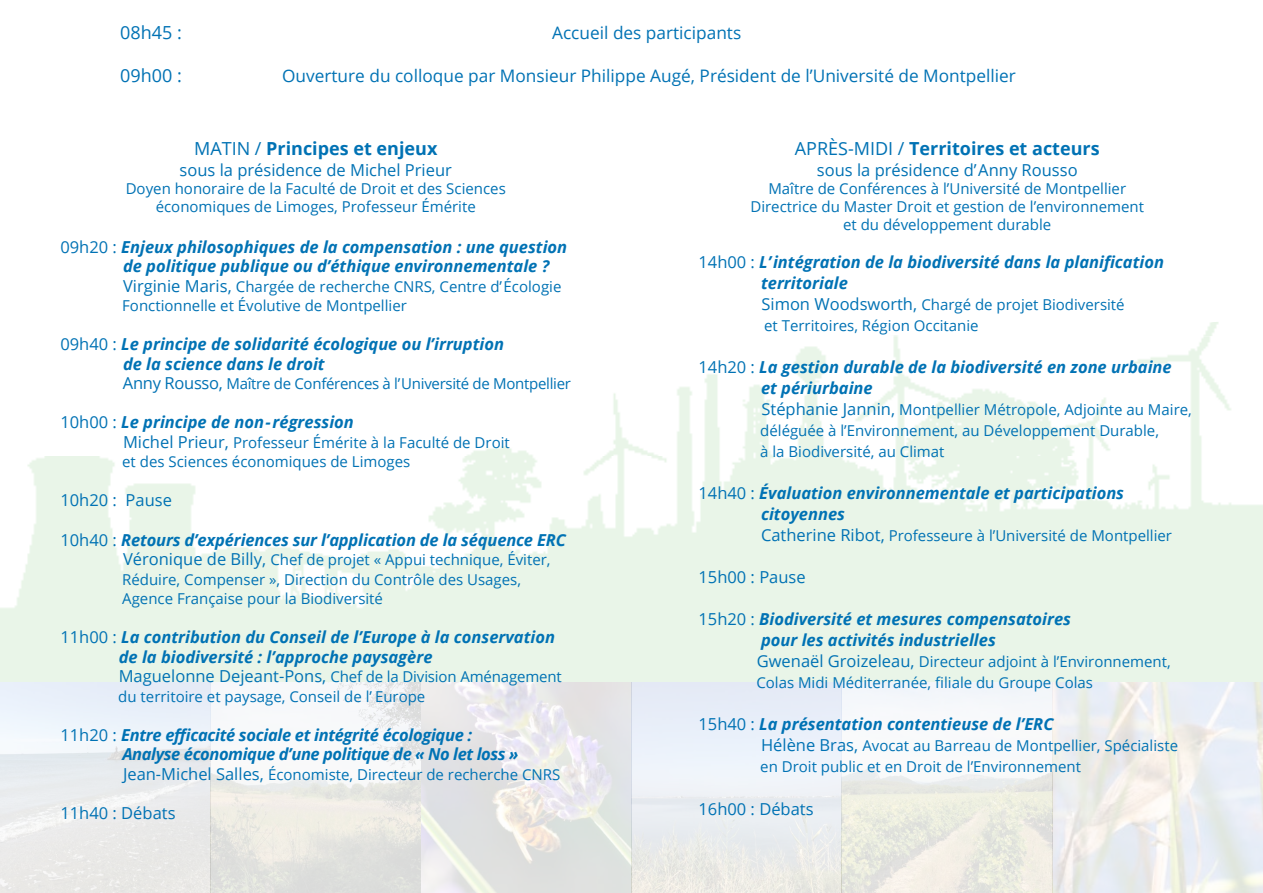
<style>
.page{position:relative;width:1263px;height:893px;background:#fff}
.page>*{position:absolute;margin:0;border:0;box-sizing:border-box;transform-origin:0 0}
.t1{font:700 18px "Open Sans";color:#0072b4}
.t2{font:18px "Open Sans";color:#0072b4}
.t3{font:17.25px "Open Sans";color:#0072b4}
.t4{font:italic 700 16.5px/19.5px "Open Sans";color:#0072b4}
.t5{font:16.5px "Open Sans";color:#0072b4}
.t6{font:italic 700 16.5px "Open Sans";letter-spacing:-.02em;color:#0072b4}
.t7{font:italic 700 16.5px "Open Sans";letter-spacing:-.025em;color:#0072b4}
.t8{font:15px/19.5px "Open Sans";color:#0072b4}
.t9{font:15px "Open Sans";letter-spacing:-.02em;color:#0072b4}
.s1{font-weight:400}
.s2{font-weight:400;font-style:normal}
.s3{font-size:16.5px}
</style>
<div class="page">
<img style="left:894px;top:322px;width:325px;height:14px">
<img style="left:0;top:336px;width:1263px;height:557px">
<p class="t2" style="left:120px;top:20px;width:63px">08h45 :</p>
<p class="t3" style="left:552px;top:21px;width:191px">Accueil des participants</p>
<p class="t2" style="left:120px;top:63px;width:63px">09h00 :</p>
<p class="t3" style="left:282px;top:64px;width:735px">Ouverture du colloque par Monsieur Philippe Augé, Président de l’Université de Montpellier</p>
<p class="t1" style="left:194px;top:136px;width:245px"><span class="s1">MATIN /</span> Principes et enjeux</p>
<p class="t5" style="left:180px;top:159px;width:274px">sous la présidence de Michel Prieur</p>
<p class="t8" style="left:126px;top:178px;width:382px">Doyen honoraire de la Faculté de Droit et des Sciences</p>
<p class="t8" style="left:156px;top:196px;width:321px">économiques de Limoges, Professeur Émérite</p>
<p class="t4" style="left:123px;top:237px;width:446px;text-indent:-63px"><span class="s2">09h20 :</span> Enjeux philosophiques de la compensation : une question de politique publique ou d’éthique environnementale ?</p>
<p class="t8" style="left:122px;top:276px;width:441px"><span class="s3">Virginie Maris,</span> Chargée de recherche CNRS, Centre d’ Écologie<br>Fonctionnelle et Évolutive de Montpellier</p>
<p class="t4" style="left:60px;top:334px;width:445px"><span class="s2">09h40 :</span> Le principe de solidarité écologique ou l’irruption</p>
<p class="t4" style="left:123px;top:354px;width:203px">de la science dans le droit</p>
<p class="t9" style="left:123px;top:374px;width:450px"><span class="s3">Anny Rousso,</span> Maître de Conférences à l’ Université de Montpellier</p>
<p class="t4" style="left:60px;top:412px;width:295px"><span class="s2">10h00 :</span> Le principe de non - régression</p>
<p class="t8" style="left:123px;top:432px;width:388px"><span class="s3">Michel Prieur,</span> Professeur Émérite à la Faculté de Droit</p>
<p class="t8" style="left:122px;top:452px;width:290px">et des Sciences économiques de Limoges</p>
<p class="t5" style="left:60px;top:489px;width:113px">10h20 : Pause</p>
<p class="t4" style="left:60px;top:529px;width:507px"><span class="s2">10h40 :</span> Retours d’expériences sur l’application de la séquence ERC</p>
<p class="t8" style="left:122px;top:549px;width:430px"><span class="s3">Véronique de Billy,</span> Chef de projet « Appui technique, Éviter,<br>Réduire, Compenser », Direction du Contrôle des Usages,<br>Agence Française pour la Biodiversité</p>
<p class="t4" style="left:119px;top:627px;width:438px;text-indent:-58px"><span class="s2">11h00 :</span> La contribution du Conseil de l’Europe à la conservation de la biodiversité : l’approche paysagère</p>
<p class="t8" style="left:118px;top:666px;width:445px"><span class="s3">Maguelonne Dejeant-Pons,</span> Chef de la Division Aménagement du territoire et paysage, Conseil de l’ Europe</p>
<p class="t6" style="left:60px;top:723px;width:413px"><span class="s2">11h20 :</span> Entre efficacité sociale et intégrité écologique :</p>
<p class="t7" style="left:122px;top:742px;width:398px">Analyse économique d’une politique de « No let loss »</p>
<p class="t8" style="left:123px;top:764px;width:439px"><span class="s3">Jean-Michel Salles,</span> Économiste, Directeur de recherche CNRS</p>
<p class="t5" style="left:60px;top:801px;width:117px">11h40 : Débats</p>
<p class="t1" style="left:795px;top:136px;width:306px"><span class="s1">APRÈS-MIDI /</span> Territoires et acteurs</p>
<p class="t5" style="left:817px;top:159px;width:262px">sous la présidence d’ Anny Rousso</p>
<p class="t8" style="left:768px;top:178px;width:359px">Maître de Conférences à l’Université de Montpellier</p>
<p class="t8" style="left:750px;top:196px;width:395px">Directrice du Master Droit et gestion de l’environnement</p>
<p class="t8" style="left:843px;top:214px;width:210px">et du développement durable</p>
<p class="t4" style="left:761px;top:251px;width:404px;line-height:21px;text-indent:-63px"><span class="s2">14h00 :</span> L’ intégration de la biodiversité dans la planification territoriale</p>
<p class="t8" style="left:761px;top:294px;width:365px"><span class="s3">Simon Woodsworth,</span> Chargé de projet Biodiversité</p>
<p class="t8" style="left:764px;top:315px;width:216px">et Territoires, Région Occitanie</p>
<p class="t4" style="left:698px;top:357px;width:475px"><span class="s2">14h20 :</span> La gestion durable de la biodiversité en zone urbaine</p>
<p class="t4" style="left:761px;top:378px;width:113px">et périurbaine</p>
<p class="t8" style="left:760px;top:399px;width:433px;line-height:21px"><span class="s3">Stéphanie Jannin,</span> Montpellier Métropole, Adjointe au Maire, déléguée à l’Environnement, au Développement Durable,</p>
<p class="t8" style="left:760px;top:441px;width:186px">à la Biodiversité, au Climat</p>
<p class="t4" style="left:698px;top:483px;width:427px"><span class="s2">14h40 :</span> Évaluation environnementale et participations</p>
<p class="t4" style="left:761px;top:504px;width:85px">citoyennes</p>
<p class="t8" style="left:761px;top:525px;width:412px"><span class="s3">Catherine Ribot,</span> Professeure à l’Université de Montpellier</p>
<p class="t5" style="left:698px;top:566px;width:109px">15h00 : Pause</p>
<p class="t4" style="left:698px;top:609px;width:374px"><span class="s2">15h20 :</span> Biodiversité et mesures compensatoires</p>
<p class="t4" style="left:761px;top:630px;width:236px">pour les activités industrielles</p>
<p class="t8" style="left:757px;top:651px;width:415px"><span class="s3">Gwenaël Groizeleau,</span> Directeur adjoint à l’Environnement,</p>
<p class="t8" style="left:756px;top:672px;width:338px">Colas Midi Méditerranée, filiale du Groupe Colas</p>
<p class="t4" style="left:698px;top:714px;width:356px"><span class="s2">15h40 :</span> La présentation contentieuse de l’ERC</p>
<p class="t8" style="left:760px;top:735px;width:419px;line-height:21px"><span class="s3">Hélène Bras,</span> Avocat au Barreau de Montpellier, Spécialiste en Droit public et en Droit de l’Environnement</p>
<p class="t5" style="left:698px;top:797px;width:117px">16h00 : Débats</p>
</div>
